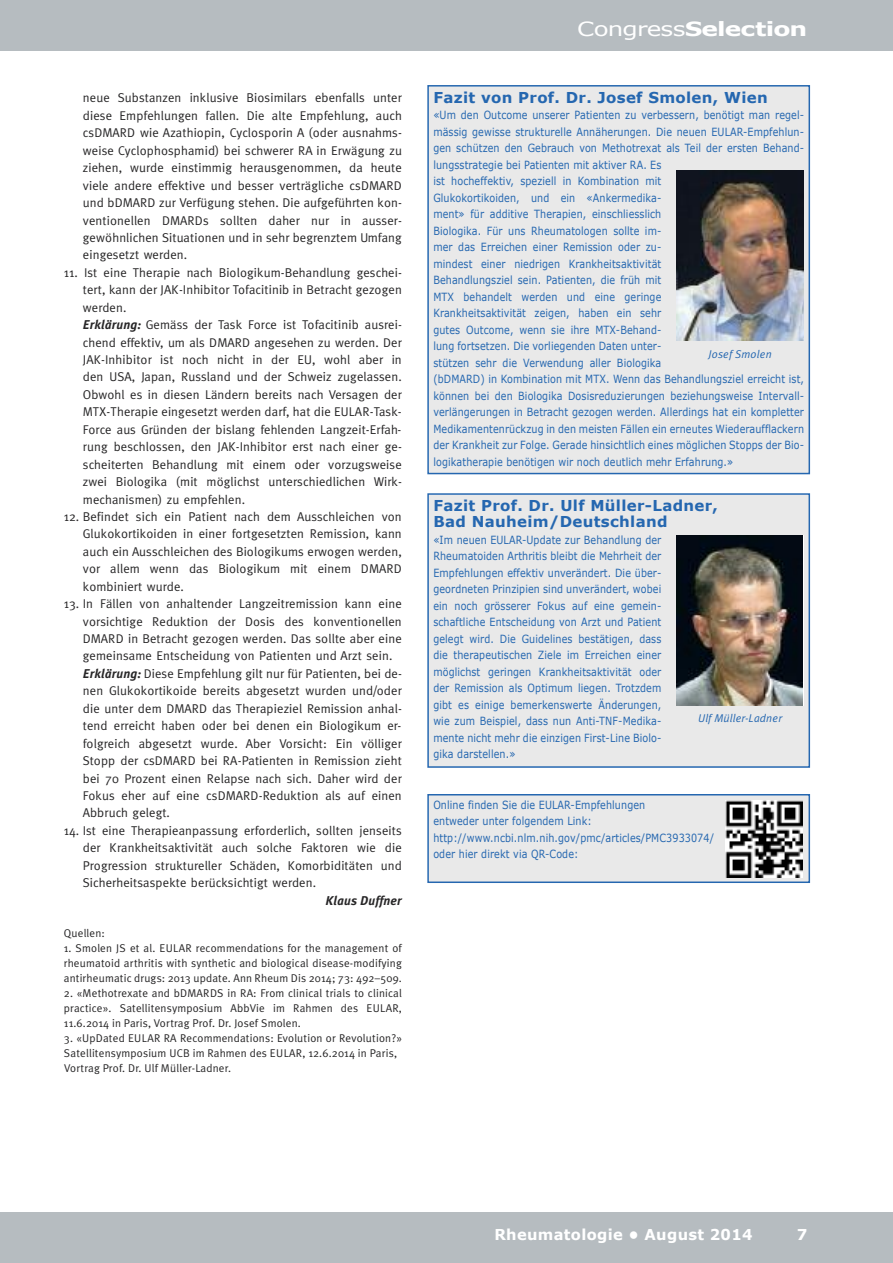
<style>
.page{position:relative;width:893px;height:1263px;background:#fff}
.page>*{position:absolute;margin:0;border:0;box-sizing:border-box;transform-origin:0 0}
.t1{font:700 19.5px "Verdana";letter-spacing:-.035em;color:#fff;scale:1.28 1}
.t2{font:700 15px/16.5px "Verdana";letter-spacing:.02em;color:#2567b0}
.t3{font:700 15px "Verdana";letter-spacing:.02em;color:#fff}
.t4{font:12.75px/17.4px "Meta Plus";letter-spacing:.01em;color:#272627;text-align:justify}
.t5{font:italic 700 12.75px "Meta Plus";letter-spacing:.01em;color:#272627}
.t6{font:11.25px/16.5px "Verdana";letter-spacing:.015em;color:#2567b0;scale:.85 1}
.t7{font:11.25px/15px "Meta Plus Normal";letter-spacing:.015em;color:#272627;text-align:justify}
.t8{font:italic 11.25px "Meta Plus Normal";letter-spacing:.015em;color:#2567b0}
.s1{font-weight:700;font-style:italic}
.s2{font-weight:400}
</style>
<div class="page">
<div style="left:0;top:0;width:893px;height:51px;background:#b6bcc0"></div>
<div style="left:0;top:1212px;width:893px;height:51px;background:#b6bcc0"></div>
<div style="left:429px;top:87px;width:379px;height:386px;background:#e9e9e9"></div>
<div style="left:427px;top:85px;width:383px;height:389px;border:2px solid #2567b0"></div>
<img style="left:676px;top:171px;width:128px;height:170px">
<div style="left:429px;top:495px;width:379px;height:271px;background:#e9e9e9"></div>
<div style="left:427px;top:493px;width:383px;height:275px;border:2px solid #2567b0"></div>
<img style="left:676px;top:535px;width:127px;height:170px">
<div style="left:429px;top:795px;width:379px;height:86px;background:#e9e9e9"></div>
<div style="left:427px;top:794px;width:383px;height:89px;border:2px solid #2567b0"></div>
<img style="left:726px;top:800px;width:76px;height:77px">
<p class="t4" style="left:83px;top:89px;width:321px">neue Substanzen inklusive Biosimilars ebenfalls unter diese Empfehlungen fallen. Die alte Empfehlung, auch csDMARD wie Azathiopin, Cyclosporin A (oder ausnahms&shy;weise Cyclophosphamid) bei schwerer RA in Erwägung zu ziehen, wurde einstimmig herausgenommen, da heute viele andere effektive und besser verträgliche csDMARD und bDMARD zur Verfügung stehen. Die aufgeführten kon&shy;ventionellen DMARDs sollten daher nur in ausser&shy;gewöhnlichen Situationen und in sehr begrenztem Umfang eingesetzt werden.</p>
<p class="t4" style="left:83px;top:264px;width:321px;text-align:left;text-indent:-19px">11. Ist eine Therapie nach Biologikum-Behandlung geschei&shy;tert, kann der JAK-Inhibitor Tofacitinib in Betracht gezogen werden.<br><span class="s1">Erklärung:</span> Gemäss der Task Force ist Tofacitinib ausrei&shy;chend effektiv, um als DMARD angesehen zu werden. Der JAK-Inhibitor ist noch nicht in der EU, wohl aber in den USA, Japan, Russland und der Schweiz zugelassen.<br>Obwohl es in diesen Ländern bereits nach Versagen der MTX-Therapie eingesetzt werden darf, hat die EULAR-Task-Force aus Gründen der bislang fehlenden Langzeit-Erfah&shy;rung beschlossen, den JAK-Inhibitor erst nach einer ge&shy;scheiterten Behandlung mit einem oder vorzugsweise zwei Biologika (mit möglichst unterschiedlichen Wirk&shy;mechanismen) zu empfehlen.</p>
<p class="t4" style="left:83px;top:508px;width:320px;text-indent:-19px">12. Befindet sich ein Patient nach dem Ausschleichen von Glukokortikoiden in einer fortgesetzten Remission, kann auch ein Ausschleichen des Biologikums erwogen werden, vor allem wenn das Biologikum mit einem DMARD kombiniert wurde.</p>
<p class="t4" style="left:83px;top:595px;width:321px;text-align:left;text-indent:-19px">13. In Fällen von anhaltender Langzeitremission kann eine vorsichtige Reduktion der Dosis des konventionellen DMARD in Betracht gezogen werden. Das sollte aber eine gemeinsame Entscheidung von Patienten und Arzt sein.<br><span class="s1">Erklärung:</span> Diese Empfehlung gilt nur für Patienten, bei de&shy;nen Glukokortikoide bereits abgesetzt wurden und/oder die unter dem DMARD das Therapieziel Remission anhal&shy;tend erreicht haben oder bei denen ein Biologikum er&shy;folgreich abgesetzt wurde. Aber Vorsicht: Ein völliger Stopp der csDMARD bei RA-Patienten in Remission zieht bei 70 Prozent einen Relapse nach sich. Daher wird der Fokus eher auf eine csDMARD-Reduktion als auf einen Abbruch gelegt.</p>
<p class="t4" style="left:83px;top:822px;width:320px;text-indent:-19px">14. Ist eine Therapieanpassung erforderlich, sollten jenseits der Krankheitsaktivität auch solche Faktoren wie die Progression struktureller Schäden, Komorbiditäten und Sicherheitsaspekte berücksichtigt werden.</p>
<p class="t5" style="left:325px;top:893px;width:78px">Klaus Duffner</p>
<p class="t7" style="left:64px;top:926px;width:43px">Quellen:</p>
<p class="t7" style="left:64px;top:941px;width:340px">1. Smolen JS et al. EULAR recommendations for the management of rheumatoid arthritis with synthetic and biological disease-modifying antirheumatic drugs: 2013 update. Ann Rheum Dis 2014; 73: 492–509.</p>
<p class="t7" style="left:64px;top:986px;width:340px">2. «Methotrexate and bDMARDS in RA: From clinical trials to clinical practice». Satellitensymposium AbbVie im Rahmen des EULAR, 11.6.2014 in Paris, Vortrag Prof. Dr. Josef Smolen.</p>
<p class="t7" style="left:64px;top:1031px;width:340px;text-align:left">3. «UpDated EULAR RA Recommendations: Evolution or Revolution?»<br>Satellitensymposium UCB im Rahmen des EULAR, 12.6.2014 in Paris,<br>Vortrag Prof. Dr. Ulf Müller-Ladner.</p>
<h1 class="t1" style="left:577px;top:17px;width:181px"><span class="s2">Congress</span>Selection</h1>
<p class="t2" style="left:433px;top:88px;width:336px">Fazit von Prof. Dr. Josef Smolen, Wien</p>
<p class="t6" style="left:433px;top:106px;width:438px">«Um den Outcome unserer Patienten zu verbessern, benötigt man regel&shy;mässig gewisse strukturelle Annäherungen. Die neuen EULAR-Empfehlun&shy;gen schützen den Gebrauch von Methotrexat als Teil der ersten Behand&shy;lungsstrategie bei Patienten mit aktiver RA. Es<br>ist hocheffektiv, speziell in Kombination mit<br>Glukokortikoiden, und ein «Ankermedika-<br>ment» für additive Therapien, einschliesslich<br>Biologika. Für uns Rheumatologen sollte im-<br>mer das Erreichen einer Remission oder zu-<br>mindest einer niedrigen Krankheitsaktivität<br>Behandlungsziel sein. Patienten, die früh mit<br>MTX behandelt werden und eine geringe<br>Krankheitsaktivität zeigen, haben ein sehr<br>gutes Outcome, wenn sie ihre MTX-Behand-<br>lung fortsetzen. Die vorliegenden Daten unter-<br>stützen sehr die Verwendung aller Biologika<br>(bDMARD) in Kombination mit MTX. Wenn das Behandlungsziel erreicht ist, können bei den Biologika Dosisreduzierungen beziehungsweise Intervall&shy;verlängerungen in Betracht gezogen werden. Allerdings hat ein kompletter Medikamentenrückzug in den meisten Fällen ein erneutes Wiederaufflackern der Krankheit zur Folge. Gerade hinsichtlich eines möglichen Stopps der Bio&shy;logikatherapie benötigen wir noch deutlich mehr Erfahrung.»</p>
<p class="t8" style="left:708px;top:347px;width:65px">Josef Smolen</p>
<p class="t2" style="left:433px;top:496px;width:286px">Fazit Prof. Dr. Ulf Müller-Ladner,<br>Bad Nauheim/Deutschland</p>
<p class="t6" style="left:433px;top:531px;width:270px;text-align:justify">«Im neuen EULAR-Update zur Behandlung der Rheumatoiden Arthritis bleibt die Mehrheit der Empfehlungen effektiv unverändert. Die über&shy;geordneten Prinzipien sind unverändert, wobei ein noch grösserer Fokus auf eine gemein&shy;schaftliche Entscheidung von Arzt und Patient gelegt wird. Die Guidelines bestätigen, dass die therapeutischen Ziele im Erreichen einer möglichst geringen Krankheitsaktivität oder der Remission als Optimum liegen. Trotzdem gibt es einige bemerkenswerte Änderungen, wie zum Beispiel, dass nun Anti-TNF-Medika&shy;mente nicht mehr die einzigen First-Line Biolo&shy;gika darstellen.»</p>
<p class="t8" style="left:698px;top:712px;width:85px">Ulf Müller-Ladner</p>
<p class="t6" style="left:433px;top:796px;width:332px">Online finden Sie die EULAR-Empfehlungen<br>entweder unter folgendem Link: http://www.ncbi.nlm.nih.gov/pmc/articles/PMC3933074/ oder hier direkt via QR-Code:</p>
<p class="t3" style="left:494px;top:1225px;width:260px">Rheumatologie • August 2014</p>
<p class="t3" style="left:797px;top:1225px;width:12px">7</p>
</div>
